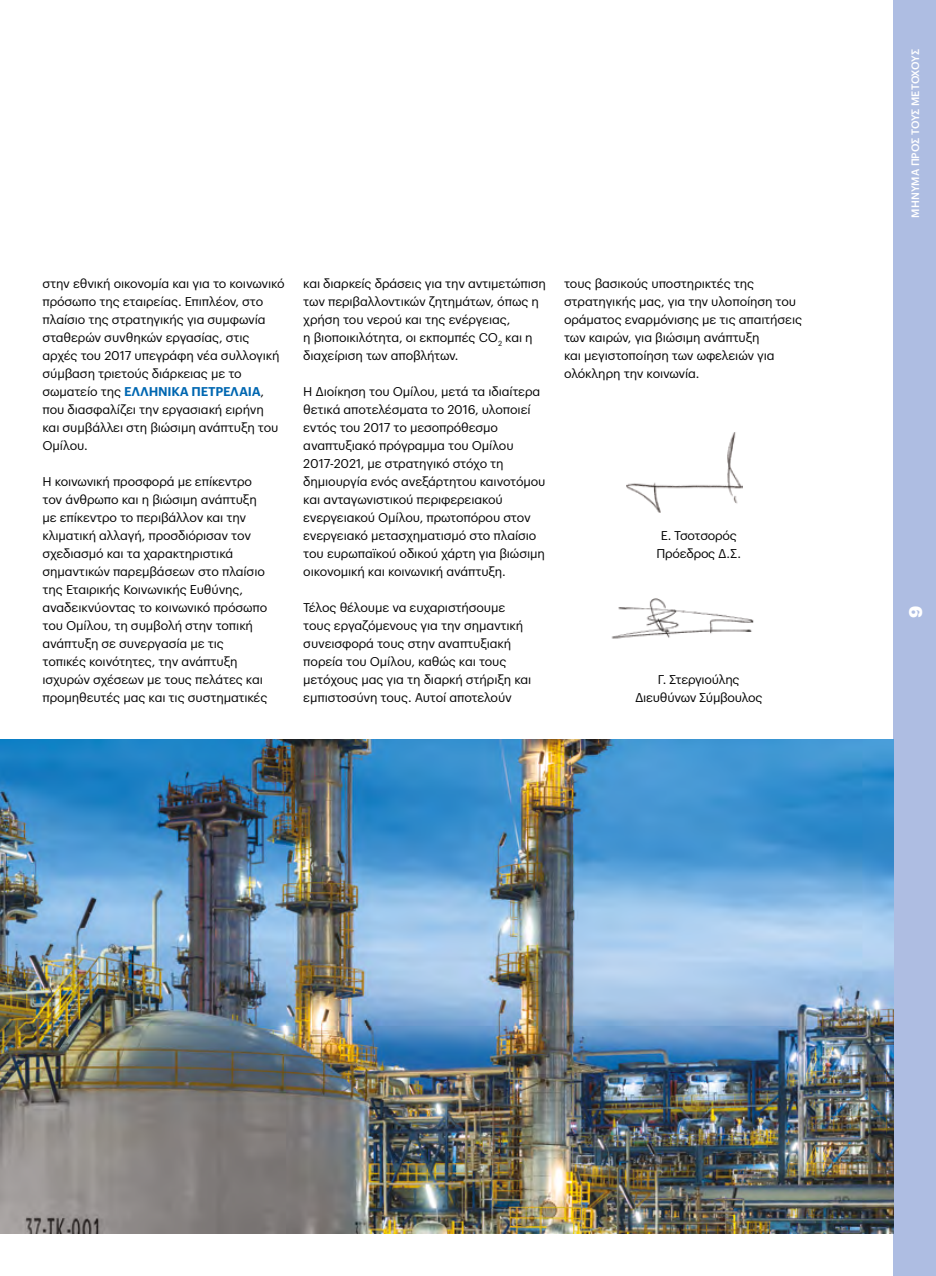
<style>
.page{position:relative;width:936px;height:1276px;background:#fff}
.page>*{position:absolute;margin:0;border:0;box-sizing:border-box;transform-origin:0 0}
.t1{font:700 18px "Graphik LCG";color:#fff}
.t2{font:12.45px/18px "Graphik LCG";letter-spacing:-.01em;color:#000}
.t3{font:500 10.5px "Graphik LCG";letter-spacing:.005em;color:#fff}
.s1{font-weight:600;color:#0067b1}
</style>
<div class="page">
<div style="left:893px;top:0;width:42px;height:1276px;background:#aebde2"></div>
<img style="left:611px;top:598px;width:143px;height:41px">
<img style="left:626px;top:432px;width:116px;height:81px">
<img style="left:0;top:740px;width:893px;height:493px">
<p class="t2" style="left:43px;top:273px;width:243px">στην εθνική οικονομία και για το κοινωνικό πρόσωπο της εταιρείας. Επιπλέον, στο πλαίσιο της στρατηγικής για συμφωνία σταθερών συνθηκών εργασίας, στις αρχές του 2017 υπεγράφη νέα συλλογική σύμβαση τριετούς διάρκειας με το σωματείο της <span class="s1">ΕΛΛΗΝΙΚΑ ΠΕΤΡΕΛΑΙΑ</span>, που διασφαλίζει την εργασιακή ειρήνη<br>και συμβάλλει στη βιώσιμη ανάπτυξη του Ομίλου.</p>
<p class="t2" style="left:43px;top:471px;width:226px">Η κοινωνική προσφορά με επίκεντρο τον άνθρωπο και η βιώσιμη ανάπτυξη με επίκεντρο το περιβάλλον και την κλιματική αλλαγή, προσδιόρισαν τον σχεδιασμό και τα χαρακτηριστικά σημαντικών παρεμβάσεων στο πλαίσιο της Εταιρικής Κοινωνικής Ευθύνης, αναδεικνύοντας το κοινωνικό πρόσωπο του Ομίλου, τη συμβολή στην τοπική ανάπτυξη σε συνεργασία με τις τοπικές κοινότητες, την ανάπτυξη ισχυρών σχέσεων με τους πελάτες και προμηθευτές μας και τις συστηματικές</p>
<p class="t2" style="left:303px;top:273px;width:244px">και διαρκείς δράσεις για την αντιμετώπιση των περιβαλλοντικών ζητημάτων, όπως η χρήση του νερού και της ενέργειας,<br>η βιοποικιλότητα, οι εκπομπές CO<sub>2</sub> και η διαχείριση των αποβλήτων.</p>
<p class="t2" style="left:303px;top:381px;width:244px">Η Διοίκηση του Ομίλου, μετά τα ιδιαίτερα θετικά αποτελέσματα το 2016, υλοποιεί εντός του 2017 το μεσοπρόθεσμο αναπτυξιακό πρόγραμμα του Ομίλου 2017-2021, με στρατηγικό στόχο τη δημιουργία ενός ανεξάρτητου καινοτόμου και ανταγωνιστικού περιφερειακού ενεργειακού Ομίλου, πρωτοπόρου στον ενεργειακό μετασχηματισμό στο πλαίσιο του ευρωπαϊκού οδικού χάρτη για βιώσιμη οικονομική και κοινωνική ανάπτυξη.</p>
<p class="t2" style="left:303px;top:597px;width:229px">Τέλος θέλουμε να ευχαριστήσουμε τους εργαζόμενους για την σημαντική συνεισφορά τους στην αναπτυξιακή πορεία του Ομίλου, καθώς και τους μετόχους μας για τη διαρκή στήριξη και εμπιστοσύνη τους. Αυτοί αποτελούν</p>
<p class="t2" style="left:564px;top:273px;width:239px">τους βασικούς υποστηρικτές της στρατηγικής μας, για την υλοποίηση του οράματος εναρμόνισης με τις απαιτήσεις των καιρών, για βιώσιμη ανάπτυξη<br>και μεγιστοποίηση των ωφελειών για ολόκληρη την κοινωνία.</p>
<p class="t2" style="left:656px;top:525px;width:86px;text-align:center">Ε. Τσοτσορός<br>Πρόεδρος Δ.Σ.</p>
<p class="t2" style="left:635px;top:669px;width:129px;text-align:center">Γ. Στεργιούλης<br>Διευθύνων Σύμβουλος</p>
<p class="t3" style="left:907px;top:218px;width:170px;rotate:-90deg">Μήνυμα προς τους Μετόχους</p>
<h1 class="t1" style="left:901px;top:618px;width:14px;rotate:-90deg">9</h1>
</div>
